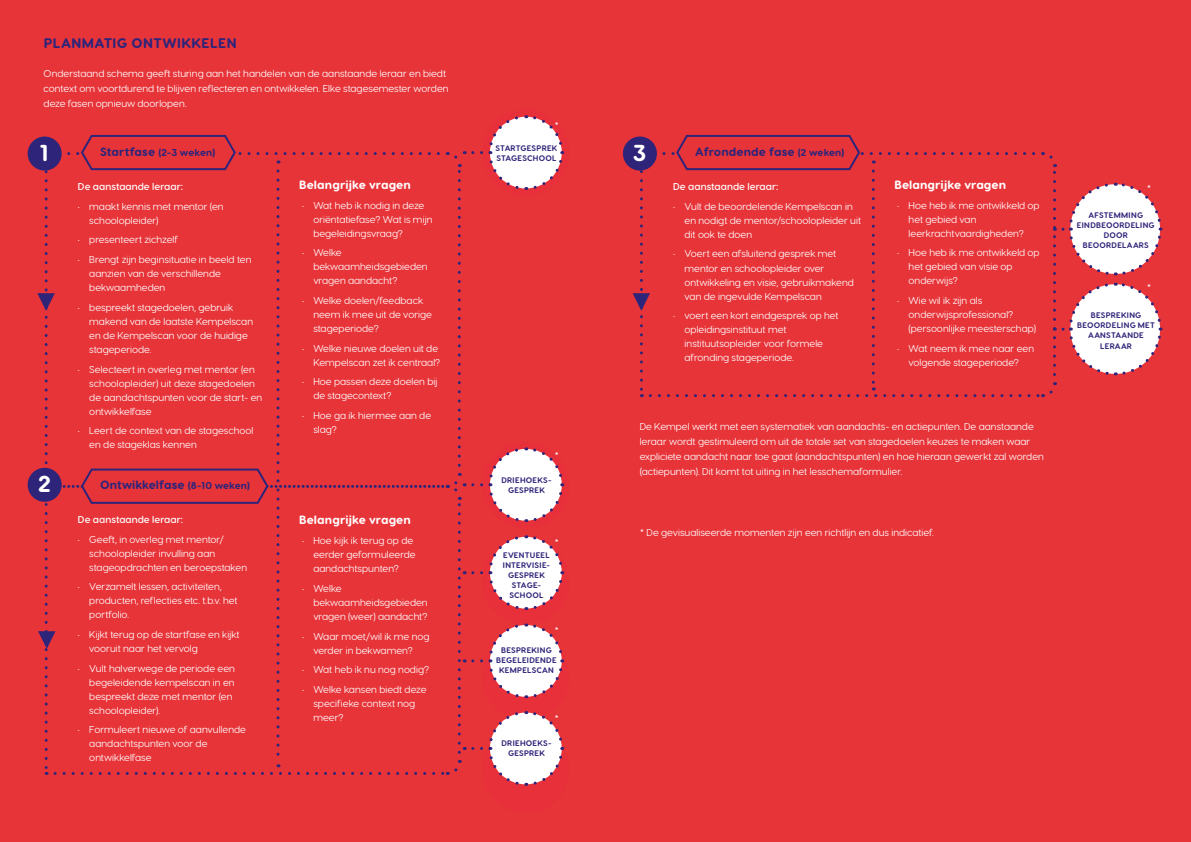
<style>
.page{position:relative;width:1191px;height:842px;background:#e73439}
.page>*{position:absolute;margin:0;border:0;box-sizing:border-box;transform-origin:0 0}
.t1{font:800 23.1px "Visby Round CF";color:#fff}
.t2{font:800 14px "Visby Round CF";letter-spacing:.025em;color:#2e247a}
.t3{font:800 12px "Visby Round CF";letter-spacing:.005em;color:#fff}
.t4{font:800 12px "Visby Round CF";color:#2e247a}
.t5{font:10px/14px "Visby Round CF";color:#fff}
.t6{font:600 10px "Visby Round CF";letter-spacing:.005em;color:#fff}
.t7{font:800 10px "Visby Round CF";letter-spacing:.005em;color:#2e247a}
.t8{font:700 8.1px/10.1px "Visby Round CF";letter-spacing:.03em;color:#2e247a;text-align:center}
.s1{font-size:12px}
.s2{font-size:10px}
.s3{font-size:9px}
</style>
<div class="page">
<div style="left:482px;top:109px;width:87px;height:87px;background:#e7303a;border-radius:50%"></div>
<div style="left:482px;top:442px;width:87px;height:86px;background:#e7303a;border-radius:50%"></div>
<div style="left:482px;top:727px;width:87px;height:86px;background:#e7303a;border-radius:50%"></div>
<div style="left:482px;top:538px;width:87px;height:86px;background:#e7303a;border-radius:50%"></div>
<div style="left:482px;top:633px;width:87px;height:87px;background:#e7303a;border-radius:50%"></div>
<div style="left:28px;top:468px;width:34px;height:34px;background:#2e247a;border-radius:50%"></div>
<div style="left:28px;top:137px;width:34px;height:34px;background:#2e247a;border-radius:50%"></div>
<div style="left:623px;top:137px;width:34px;height:34px;background:#2e247a;border-radius:50%"></div>
<svg style="left:632px;top:134px;width:425px;height:263px"></svg>
<svg style="left:37px;top:134px;width:428px;height:641px"></svg>
<svg style="left:473px;top:115px;width:92px;height:75px"></svg>
<svg style="left:473px;top:447px;width:92px;height:76px"></svg>
<svg style="left:473px;top:711px;width:92px;height:75px"></svg>
<svg style="left:473px;top:535px;width:92px;height:76px"></svg>
<svg style="left:473px;top:623px;width:92px;height:76px"></svg>
<svg style="left:1063px;top:182px;width:100px;height:194px"></svg>
<h2 class="t2" style="left:44px;top:34px;width:194px">PLANMATIG ONTWIKKELEN</h2>
<p class="t5" style="left:44px;top:65px;width:406px;line-height:15px">Onderstaand schema geeft sturing aan het handelen van de aanstaande leraar en biedt context om voortdurend te blijven reflecteren en ontwikkelen. Elke stagesemester worden deze fasen opnieuw doorlopen.</p>
<p class="t5" style="left:554px;top:118px;width:6px">*</p>
<h1 class="t1" style="left:40px;top:138px;width:11px">1</h1>
<h1 class="t1" style="left:633px;top:138px;width:15px">3</h1>
<p class="t8" style="left:495px;top:143px;width:63px;text-align:left">STARTGESPREK<br>STAGESCHOOL</p>
<p class="t7" style="left:100px;top:146px;width:117px"><span class="s1">Startfase</span> (2-3 weken)</p>
<p class="t4" style="left:695px;top:144px;width:151px">Afrondende fase <span class="s2">(2 weken)</span></p>
<p class="t6" style="left:78px;top:180px;width:107px">De aanstaande leraar:</p>
<p class="t5" style="left:89px;top:199px;width:136px;text-indent:-11px"><span class="s3">•</span> maakt kennis met mentor (en schoolopleider)</p>
<p class="t5" style="left:78px;top:233px;width:102px"><span class="s3">•</span> presenteert zichzelf</p>
<p class="t5" style="left:89px;top:253px;width:164px;text-indent:-11px"><span class="s3">•</span> Brengt zijn beginsituatie in beeld ten aanzien van de verschillende bekwaamheden</p>
<p class="t5" style="left:89px;top:300px;width:165px;text-indent:-11px"><span class="s3">•</span> bespreekt stagedoelen, gebruik makend van de laatste Kempelscan en de Kempelscan voor de huidige stageperiode.</p>
<p class="t5" style="left:89px;top:362px;width:174px;text-indent:-11px"><span class="s3">•</span> Selecteert in overleg met mentor (en schoolopleider) uit deze stagedoelen de aandachtspunten voor de start- en ontwikkelfase</p>
<p class="t5" style="left:89px;top:424px;width:166px;text-indent:-11px"><span class="s3">•</span> Leert de context van de stageschool en de stageklas kennen</p>
<h1 class="t1" style="left:38px;top:469px;width:14px">2</h1>
<p class="t4" style="left:100px;top:477px;width:151px">Ontwikkelfase <span class="s2">(8-10 weken)</span></p>
<p class="t6" style="left:78px;top:513px;width:107px">De aanstaande leraar:</p>
<p class="t5" style="left:89px;top:532px;width:159px;text-indent:-11px"><span class="s3">•</span> Geeft, in overleg met mentor/ schoolopleider invulling aan stageopdrachten en beroepstaken</p>
<p class="t5" style="left:89px;top:580px;width:150px;text-indent:-11px"><span class="s3">•</span> Verzamelt lessen, activiteiten, producten, reflecties etc. t.b.v. het portfolio.</p>
<p class="t5" style="left:89px;top:627px;width:152px;text-indent:-11px"><span class="s3">•</span> Kijkt terug op de startfase en kijkt vooruit naar het vervolg</p>
<p class="t5" style="left:89px;top:661px;width:147px;text-indent:-11px"><span class="s3">•</span> Vult halverwege de periode een begeleidende kempelscan in en bespreekt deze met mentor (en schoolopleider).</p>
<p class="t5" style="left:89px;top:723px;width:158px;text-indent:-11px"><span class="s3">•</span> Formuleert nieuwe of aanvullende aandachtspunten voor de ontwikkelfase</p>
<p class="t3" style="left:299px;top:177px;width:113px">Belangrijke vragen</p>
<p class="t5" style="left:313px;top:198px;width:121px;text-indent:-11px"><span class="s3">•</span> Wat heb ik nodig in deze oriëntatiefase? Wat is mijn begeleidingsvraag?</p>
<p class="t5" style="left:313px;top:246px;width:116px;text-indent:-11px"><span class="s3">•</span> Welke bekwaamheidsgebieden vragen aandacht?</p>
<p class="t5" style="left:313px;top:293px;width:120px;text-indent:-11px"><span class="s3">•</span> Welke doelen/feedback neem ik mee uit de vorige stageperiode?</p>
<p class="t5" style="left:302px;top:341px;width:140px;text-align:right"><span class="s3">•</span> Welke nieuwe doelen uit de<br>Kempelscan zet ik centraal?</p>
<p class="t5" style="left:313px;top:375px;width:126px;text-indent:-11px"><span class="s3">•</span> Hoe passen deze doelen bij de stagecontext?</p>
<p class="t5" style="left:313px;top:408px;width:119px;text-indent:-11px"><span class="s3">•</span> Hoe ga ik hiermee aan de slag?</p>
<p class="t3" style="left:299px;top:512px;width:113px">Belangrijke vragen</p>
<p class="t5" style="left:313px;top:533px;width:104px;text-indent:-11px"><span class="s3">•</span> Hoe kijk ik terug op de eerder geformuleerde aandachtspunten?</p>
<p class="t5" style="left:313px;top:581px;width:116px;text-indent:-11px"><span class="s3">•</span> Welke bekwaamheidsgebieden vragen (weer) aandacht?</p>
<p class="t5" style="left:302px;top:629px;width:129px;text-align:center"><span class="s3">•</span> Waar moet/wil ik me nog verder in bekwamen?</p>
<p class="t5" style="left:302px;top:662px;width:128px"><span class="s3">•</span> Wat heb ik nu nog nodig?</p>
<p class="t5" style="left:313px;top:682px;width:115px;text-indent:-11px"><span class="s3">•</span> Welke kansen biedt deze specifieke context nog meer?</p>
<p class="t5" style="left:554px;top:448px;width:6px">*</p>
<p class="t8" style="left:501px;top:475px;width:52px">DRIEHOEKS-<br>GESPREK</p>
<p class="t5" style="left:554px;top:535px;width:6px">*</p>
<p class="t8" style="left:503px;top:550px;width:49px">EVENTUEEL<br>INTERVISIE-<br>GESPREK<br>STAGE-<br>SCHOOL</p>
<p class="t5" style="left:554px;top:623px;width:6px">*</p>
<p class="t8" style="left:496px;top:645px;width:62px">BESPREKING<br>BEGELEIDENDE<br>KEMPELSCAN</p>
<p class="t5" style="left:554px;top:711px;width:6px">*</p>
<p class="t8" style="left:501px;top:738px;width:52px">DRIEHOEKS-<br>GESPREK</p>
<p class="t6" style="left:673px;top:180px;width:107px">De aanstaande leraar:</p>
<p class="t5" style="left:684px;top:199px;width:178px;text-indent:-11px"><span class="s3">•</span> Vult de beoordelende Kempelscan in en nodigt de mentor/schoolopleider uit dit ook te doen</p>
<p class="t5" style="left:684px;top:247px;width:171px;text-indent:-11px"><span class="s3">•</span> Voert een afsluitend gesprek met mentor en schoolopleider over ontwikkeling en visie, gebruikmakend van de ingevulde Kempelscan</p>
<p class="t5" style="left:684px;top:309px;width:156px;text-indent:-11px"><span class="s3">•</span> voert een kort eindgesprek op het opleidingsinstituut met instituutsopleider voor formele afronding stageperiode.</p>
<p class="t3" style="left:894px;top:177px;width:113px">Belangrijke vragen</p>
<p class="t5" style="left:908px;top:198px;width:133px;text-indent:-11px"><span class="s3">•</span> Hoe heb ik me ontwikkeld op het gebied van leerkrachtvaardigheden?</p>
<p class="t5" style="left:908px;top:246px;width:133px;text-indent:-11px"><span class="s3">•</span> Hoe heb ik me ontwikkeld op het gebied van visie op onderwijs?</p>
<p class="t5" style="left:908px;top:293px;width:129px;text-indent:-11px"><span class="s3">•</span> Wie wil ik zijn als onderwijsprofessional? (persoonlijke meesterschap)</p>
<p class="t5" style="left:897px;top:341px;width:138px;text-align:center"><span class="s3">•</span> Wat neem ik mee naar een volgende stageperiode?</p>
<p class="t5" style="left:639px;top:419px;width:406px;line-height:15px">De Kempel werkt met een systematiek van aandachts- en actiepunten. De aanstaande leraar wordt gestimuleerd om uit de totale set van stagedoelen keuzes te maken waar expliciete aandacht naar toe gaat (aandachtspunten) en hoe hieraan gewerkt zal worden (actiepunten). Dit komt tot uiting in het lesschemaformulier.</p>
<p class="t5" style="left:639px;top:526px;width:296px">* De gevisualiseerde momenten zijn een richtlijn en dus indicatief.</p>
<p class="t5" style="left:1147px;top:181px;width:6px">*</p>
<p class="t8" style="left:1077px;top:210px;width:79px">AFSTEMMING<br>EINDBEOORDELING<br>DOOR<br>BEOORDELAARS</p>
<p class="t5" style="left:1147px;top:280px;width:6px">*</p>
<p class="t8" style="left:1077px;top:310px;width:79px">BESPREKING<br>BEOORDELING MET<br>AANSTAANDE<br>LERAAR</p>
</div>
